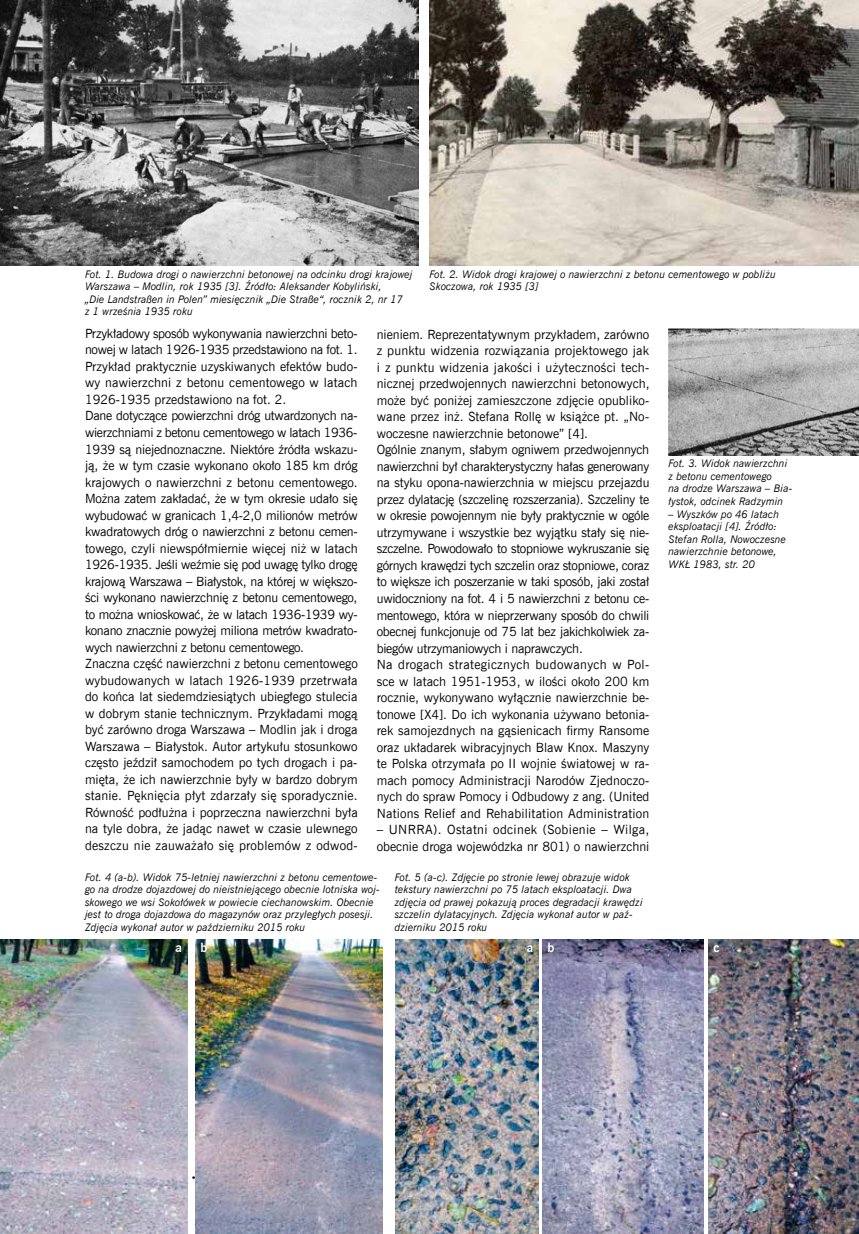
<style>
.page{position:relative;width:859px;height:1234px;background:#fff}
.page>*{position:absolute;margin:0;border:0;box-sizing:border-box;transform-origin:0 0}
.t1{font:12.75px/16.5px "News Goth EU";color:#000}
.t2{font:700 12.75px "News Goth EU";color:#fff}
.t3{font:italic 10.5px/12.6px "News Goth EU";color:#000}
</style>
<div class="page">
<img style="left:0;top:0;width:418px;height:266px">
<img style="left:429px;top:0;width:430px;height:266px">
<img style="left:668px;top:328px;width:191px;height:127px">
<img style="left:0;top:939px;width:187px;height:294px">
<img style="left:195px;top:939px;width:188px;height:294px">
<img style="left:395px;top:939px;width:143px;height:294px">
<img style="left:542px;top:939px;width:161px;height:294px">
<img style="left:708px;top:939px;width:151px;height:294px">
<p class="t3" style="left:85px;top:268px;width:329px">Fot. 1. Budowa drogi o nawierzchni betonowej na odcinku drogi krajowej Warszawa – Modlin, rok 1935 [3]. Źródło: Aleksander Kobyliński,<br>„Die Landstraßen in Polen” miesięcznik „Die Straße“, rocznik 2, nr 17<br>z 1 września 1935 roku</p>
<p class="t3" style="left:429px;top:268px;width:348px">Fot. 2. Widok drogi krajowej o nawierzchni z betonu cementowego w pobliżu<br>Skoczowa, rok 1935 [3]</p>
<p class="t1" style="left:85px;top:325px;width:274px">Przykładowy sposób wykonywania nawierzchni beto&shy;nowej w latach 1926-1935 przedstawiono na fot. 1.<br>Przykład praktycznie uzyskiwanych efektów budo&shy;wy nawierzchni z betonu cementowego w latach 1926-1935 przedstawiono na fot. 2.<br>Dane dotyczące powierzchni dróg utwardzonych na&shy;wierzchniami z betonu cementowego w latach 1936- 1939 są niejednoznaczne. Niektóre źródła wskazu&shy;ją, że w tym czasie wykonano około 185 km dróg krajowych o nawierzchni z betonu cementowego.<br>Można zatem zakładać, że w tym okresie udało się wybudować w granicach 1,4-2,0 milionów metrów kwadratowych dróg o nawierzchni z betonu cemen&shy;towego, czyli niewspółmiernie więcej niż w latach 1926-1935. Jeśli weźmie się pod uwagę tylko drogę krajową Warszawa – Białystok, na której w większo&shy;ści wykonano nawierzchnię z betonu cementowego, to można wnioskować, że w latach 1936-1939 wy&shy;konano znacznie powyżej miliona metrów kwadrato&shy;wych nawierzchni z betonu cementowego.<br>Znaczna część nawierzchni z betonu cementowego wybudowanych w latach 1926-1939 przetrwała do końca lat siedemdziesiątych ubiegłego stulecia w dobrym stanie technicznym. Przykładami mogą być zarówno droga Warszawa – Modlin jak i droga Warszawa – Białystok. Autor artykułu stosunkowo często jeździł samochodem po tych drogach i pa&shy;mięta, że ich nawierzchnie były w bardzo dobrym stanie. Pęknięcia płyt zdarzały się sporadycznie.<br>Równość podłużna i poprzeczna nawierzchni była na tyle dobra, że jadąc nawet w czasie ulewnego deszczu nie zauważało się problemów z odwod-</p>
<p class="t1" style="left:377px;top:326px;width:274px">nieniem. Reprezentatywnym przykładem, zarówno z punktu widzenia rozwiązania projektowego jak i z punktu widzenia jakości i użyteczności tech&shy;nicznej przedwojennych nawierzchni betonowych, może być poniżej zamieszczone zdjęcie opubliko&shy;wane przez inż. Stefana Rollę w książce pt. „No&shy;woczesne nawierzchnie betonowe” [4].<br>Ogólnie znanym, słabym ogniwem przedwojennych nawierzchni był charakterystyczny hałas generowany na styku opona-nawierzchnia w miejscu przejazdu przez dylatację (szczelinę rozszerzania). Szczeliny te w okresie powojennym nie były praktycznie w ogóle utrzymywane i wszystkie bez wyjątku stały się nie&shy;szczelne. Powodowało to stopniowe wykruszanie się górnych krawędzi tych szczelin oraz stopniowe, coraz to większe ich poszerzanie w taki sposób, jaki został uwidoczniony na fot. 4 i 5 nawierzchni z betonu ce&shy;mentowego, która w nieprzerwany sposób do chwili obecnej funkcjonuje od 75 lat bez jakichkolwiek za&shy;biegów utrzymaniowych i naprawczych.<br>Na drogach strategicznych budowanych w Pol&shy;sce w latach 1951-1953, w ilości około 200 km rocznie, wykonywano wyłącznie nawierzchnie be&shy;tonowe [X4]. Do ich wykonania używano betonia&shy;rek samojezdnych na gąsienicach firmy Ransome oraz układarek wibracyjnych Blaw Knox. Maszyny te Polska otrzymała po II wojnie światowej w ra&shy;mach pomocy Administracji Narodów Zjednoczo&shy;nych do spraw Pomocy i Odbudowy z ang. (United Nations Relief and Rehabilitation Administration</p>
<p class="t1" style="left:377px;top:821px;width:274px">– UNRRA). Ostatni odcinek (Sobienie – Wilga, obecnie droga wojewódzka nr 801) o nawierzchni</p>
<p class="t3" style="left:668px;top:457px;width:126px">Fot. 3. Widok nawierzchni z betonu cementowego<br>na drodze Warszawa – Bia&shy;łystok, odcinek Radzymin</p>
<p class="t3" style="left:668px;top:507px;width:119px">– Wyszków po 46 latach eksploatacji [4]. Źródło:<br>Stefan Rolla, Nowoczesne nawierzchnie betonowe,<br>WKŁ 1983, str. 20</p>
<p class="t3" style="left:85px;top:870px;width:297px">Fot. 4 (a-b). Widok 75-letniej nawierzchni z betonu cementowe&shy;go na drodze dojazdowej do nieistniejącego obecnie lotniska woj&shy;skowego we wsi Sokołówek w powiecie ciechanowskim. Obecnie jest to droga dojazdowa do magazynów oraz przyległych posesji.<br>Zdjęcia wykonał autor w październiku 2015 roku</p>
<p class="t2" style="left:176px;top:939px;width:8px">a</p>
<p class="t2" style="left:200px;top:939px;width:8px">b</p>
<p class="t2" style="left:527px;top:939px;width:29px">a b</p>
<p class="t2" style="left:714px;top:939px;width:8px">c</p>
<p class="t3" style="left:395px;top:870px;width:250px">Fot. 5 (a-c). Zdjęcie po stronie lewej obrazuje widok tekstury nawierzchni po 75 latach eksploatacji. Dwa zdjęcia od prawej pokazują proces degradacji krawędzi szczelin dylatacyjnych. Zdjęcia wykonał autor w paź&shy;dzierniku 2015 roku</p>
</div>
